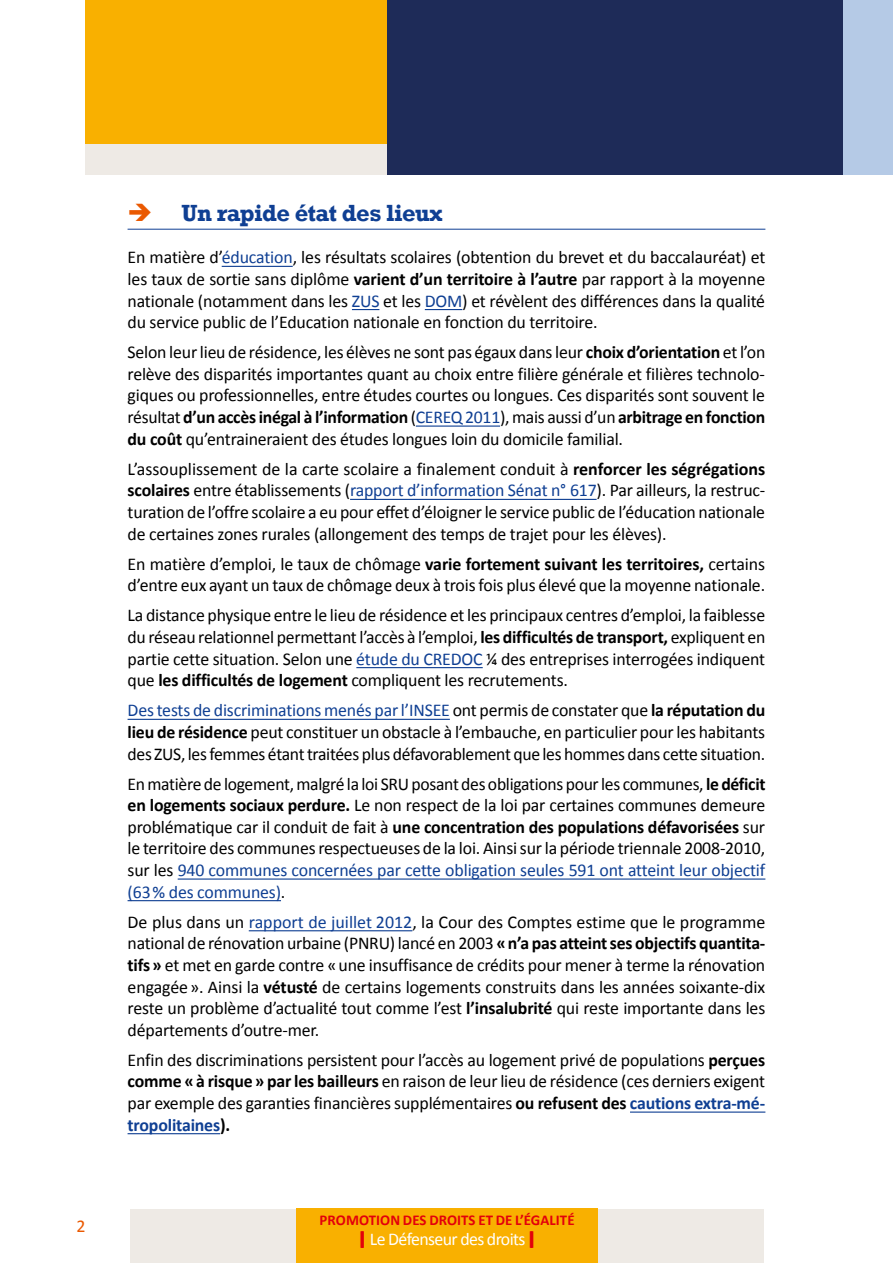
<style>
.page{position:relative;width:893px;height:1263px;background:#fff}
.page>*{position:absolute;margin:0;border:0;box-sizing:border-box;transform-origin:0 0}
.t1{font:700 24px "Rockwell";letter-spacing:-.02em;color:#0f3f93}
.t2{font:18px/21.6px "Calibri";letter-spacing:-.01em;color:#000;text-align:justify}
.t3{font:18px "Calibri";letter-spacing:-.035em;color:#fff}
.t4{font:18px "Calibri";color:#ea5901}
.t5{font:700 15px "Calibri";letter-spacing:.005em;color:#e3000b}
.s1{color:#ea5901}
.s2{color:#0f3f93}
.s3{font-weight:700}
.s4{font-weight:700;color:#0f3f93}
.s5{font-weight:700;font-size:27px;color:#e3000b}
</style>
<div class="page">
<div style="left:130px;top:1209px;width:633px;height:54px;background:#eeeae5"></div>
<div style="left:297px;top:1209px;width:301px;height:54px;background:#f9b000"></div>
<div style="left:667px;top:0;width:226px;height:174px;background:#b5cae6"></div>
<div style="left:85px;top:0;width:302px;height:174px;background:#eeeae5"></div>
<div style="left:85px;top:0;width:302px;height:143px;background:#f9b000"></div>
<div style="left:387px;top:0;width:455px;height:174px;background:#1e2b58"></div>
<hr style="left:128px;top:229px;width:637px;height:1px;background:#0f3f93">
<hr style="left:222px;top:266px;width:71px;height:1px;background:#0f3f93">
<svg style="left:352px;top:309px;width:27px;height:1px"></svg>
<hr style="left:425px;top:309px;width:37px;height:1px;background:#0f3f93">
<hr style="left:416px;top:425px;width:84px;height:2px;background:#0f3f93">
<hr style="left:350px;top:499px;width:247px;height:1px;background:#0f3f93">
<hr style="left:356px;top:667px;width:127px;height:1px;background:#0f3f93">
<hr style="left:128px;top:719px;width:322px;height:1px;background:#0f3f93">
<hr style="left:178px;top:878px;width:587px;height:2px;background:#0f3f93">
<hr style="left:128px;top:900px;width:153px;height:1px;background:#0f3f93">
<hr style="left:249px;top:930px;width:163px;height:1px;background:#0f3f93">
<hr style="left:630px;top:1111px;width:135px;height:2px;background:#0f3f93">
<hr style="left:128px;top:1133px;width:92px;height:1px;background:#0f3f93">
<p class="t4" style="left:76px;top:1215px;width:11px">2</p>
<h1 class="t1" style="left:128px;top:198px;width:37px"><span class="s1">➔</span> U</h1>
<h1 class="t1" style="left:197px;top:198px;width:247px">n rapide état des lieux</h1>
<p class="t2" style="left:128px;top:246px;width:639px">En matière d’<span class="s2">éducation</span>, les résultats scolaires (obtention du brevet et du baccalauréat) et les taux de sortie sans diplôme <span class="s3">varient d’un territoire à l’autre</span> par rapport à la moyenne nationale (notamment dans les <span class="s2">ZUS</span> et les <span class="s2">DOM</span>) et révèlent des différences dans la qualité du service public de l’Education nationale en fonction du territoire.</p>
<p class="t2" style="left:128px;top:341px;width:639px">Selon leur lieu de résidence, les élèves ne sont pas égaux dans leur <span class="s3">choix d’orientation</span> et l’on relève des disparités importantes quant au choix entre filière générale et filières technolo&shy;giques ou professionnelles, entre études courtes ou longues. Ces disparités sont souvent le résultat <span class="s3">d’un accès inégal à l’information</span> (<span class="s2">CEREQ 2011</span>), mais aussi d’un <span class="s3">arbitrage en fonction du coût</span> qu’entraineraient des études longues loin du domicile familial.</p>
<p class="t2" style="left:128px;top:457px;width:639px">L’assouplissement de la carte scolaire a finalement conduit à <span class="s3">renforcer les ségrégations scolaires</span> entre établissements (<span class="s2">rapport d’information Sénat n° 617</span>). Par ailleurs, la restruc&shy;turation de l’offre scolaire a eu pour effet d’éloigner le service public de l’éducation nationale de certaines zones rurales (allongement des temps de trajet pour les élèves).</p>
<p class="t2" style="left:128px;top:552px;width:639px">En matière d’emploi, le taux de chômage <span class="s3">varie fortement suivant les territoires,</span> certains d’entre eux ayant un taux de chômage deux à trois fois plus élevé que la moyenne nationale.</p>
<p class="t2" style="left:128px;top:604px;width:639px">La distance physique entre le lieu de résidence et les principaux centres d’emploi, la faiblesse du réseau relationnel permettant l’accès à l’emploi, <span class="s3">les difficultés de transport,</span> expliquent en partie cette situation. Selon une <span class="s2">étude du CREDOC</span> ¼ des entreprises interrogées indiquent que <span class="s3">les difficultés de logement</span> compliquent les recrutements.</p>
<p class="t2" style="left:128px;top:699px;width:639px"><span class="s2">Des tests de discriminations menés par l’INSEE</span> ont permis de constater que <span class="s3">la réputation du lieu de résidence</span> peut constituer un obstacle à l’embauche, en particulier pour les habitants des ZUS, les femmes étant traitées plus défavorablement que les hommes dans cette situation.</p>
<p class="t2" style="left:128px;top:772px;width:639px">En matière de logement, malgré la loi SRU posant des obligations pour les communes, <span class="s3">le déficit en logements sociaux perdure.</span> Le non respect de la loi par certaines communes demeure problématique car il conduit de fait à <span class="s3">une concentration des populations défavorisées</span> sur le territoire des communes respectueuses de la loi. Ainsi sur la période triennale 2008-2010, sur les <span class="s2">940 communes concernées par cette obligation seules 591 ont atteint leur objectif (63% des communes)</span>.</p>
<p class="t2" style="left:128px;top:910px;width:639px">De plus dans un <span class="s2">rapport de juillet 2012</span>, la Cour des Comptes estime que le programme national de rénovation urbaine (PNRU) lancé en 2003 <span class="s3">«n’a pas atteint ses objectifs quantita&shy;tifs»</span> et met en garde contre «une insuffisance de crédits pour mener à terme la rénovation engagée». Ainsi la <span class="s3">vétusté</span> de certains logements construits dans les années soixante-dix reste un problème d’actualité tout comme l’est <span class="s3">l’insalubrité</span> qui reste importante dans les départements d’outre-mer.</p>
<p class="t2" style="left:128px;top:1048px;width:639px">Enfin des discriminations persistent pour l’accès au logement privé de populations <span class="s3">perçues comme «à risque» par les bailleurs</span> en raison de leur lieu de résidence (ces derniers exigent par exemple des garanties financières supplémentaires <span class="s3">ou refusent des</span> <span class="s4">cautions extra-mé&shy;tropolitaines</span><span class="s3">).</span></p>
<p class="t5" style="left:320px;top:1211px;width:256px">PRomotion des droits et de l’égalité</p>
<p class="t3" style="left:359px;top:1227px;width:174px"><span class="s5">I</span> Le Défenseur des droits <span class="s5">I</span></p>
</div>
